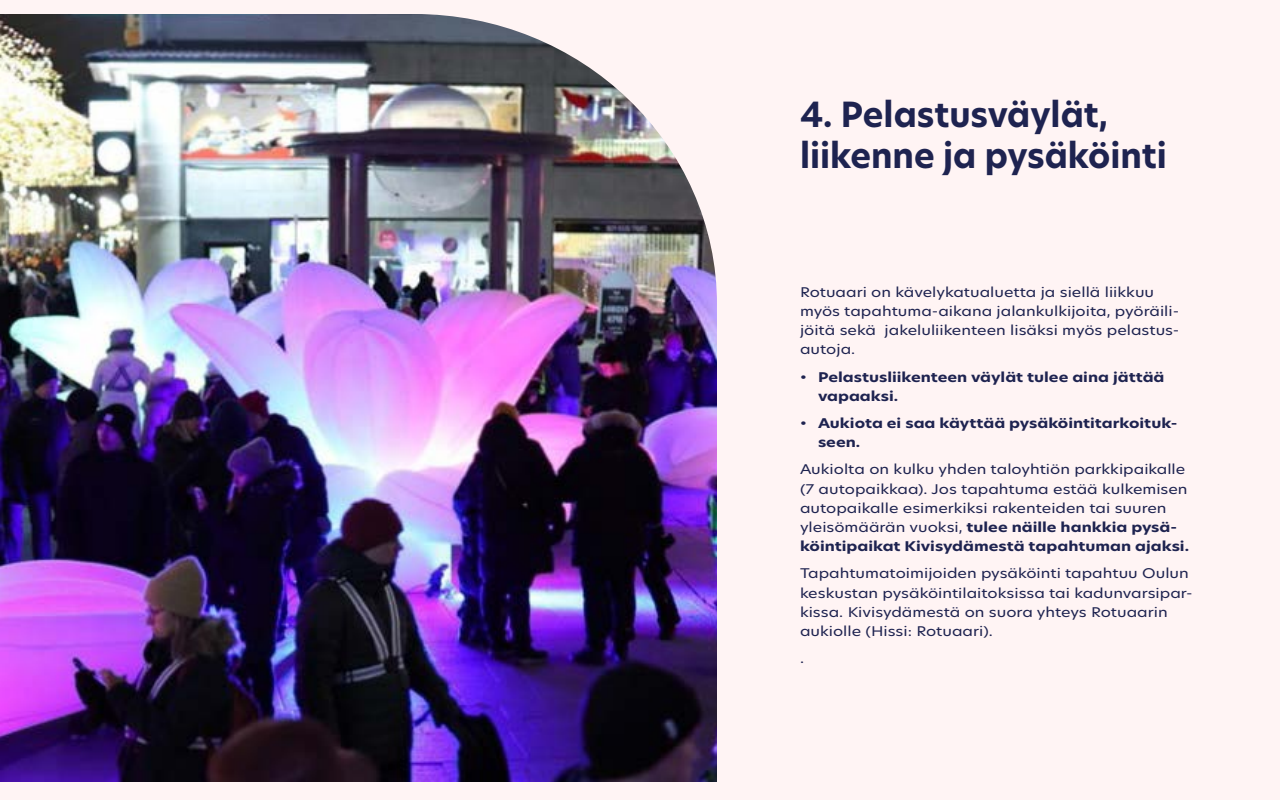
<style>
.page{position:relative;width:1280px;height:800px;background:#fff4f4}
.page>*{position:absolute;margin:0;border:0;box-sizing:border-box;transform-origin:0 0}
.t1{font:700 34px/40.8px "New Hero";color:#1e2350}
.t2{font:13.1px/19.2px "New Hero";color:#1e2350;scale:1.22 1}
.t3{font:700 13.1px/19.2px "New Hero";color:#1e2350;scale:1.22 1}
.s1{font-weight:700}
</style>
<div class="page">
<img style="left:0;top:14px;width:717px;height:768px">
<h1 class="t1" style="left:800px;top:94px;width:368px">4. Pelastusväylät, liikenne ja pysäköinti</h1>
<p class="t2" style="left:800px;top:282px;width:313px">Rotuaari on kävelykatualuetta ja siellä liikkuu myös tapahtuma-aikana jalankulkijoita, pyöräili&shy;jöitä sekä jakeluliikenteen lisäksi myös pelastus&shy;autoja.</p>
<p class="t3" style="left:818px;top:367px;width:286px;text-indent:-18px">• Pelastusliikenteen väylät tulee aina jättää vapaaksi.</p>
<p class="t3" style="left:818px;top:414px;width:296px;text-indent:-18px">• Aukiota ei saa käyttää pysäköintitarkoituk&shy;seen.</p>
<p class="t2" style="left:800px;top:460px;width:320px">Aukiolta on kulku yhden taloyhtiön parkkipaikalle (7 autopaikkaa). Jos tapahtuma estää kulkemisen autopaikalle esimerkiksi rakenteiden tai suuren yleisömäärän vuoksi, <span class="s1">tulee näille hankkia pysä&shy;köintipaikat Kivisydämestä tapahtuman ajaksi.</span></p>
<p class="t2" style="left:800px;top:564px;width:323px">Tapahtumatoimijoiden pysäköinti tapahtuu Oulun keskustan pysäköintilaitoksissa tai kadunvarsipar&shy;kissa. Kivisydämestä on suora yhteys Rotuaarin aukiolle (Hissi: Rotuaari).</p>
<p class="t2" style="left:800px;top:649px;width:5px">.</p>
</div>
